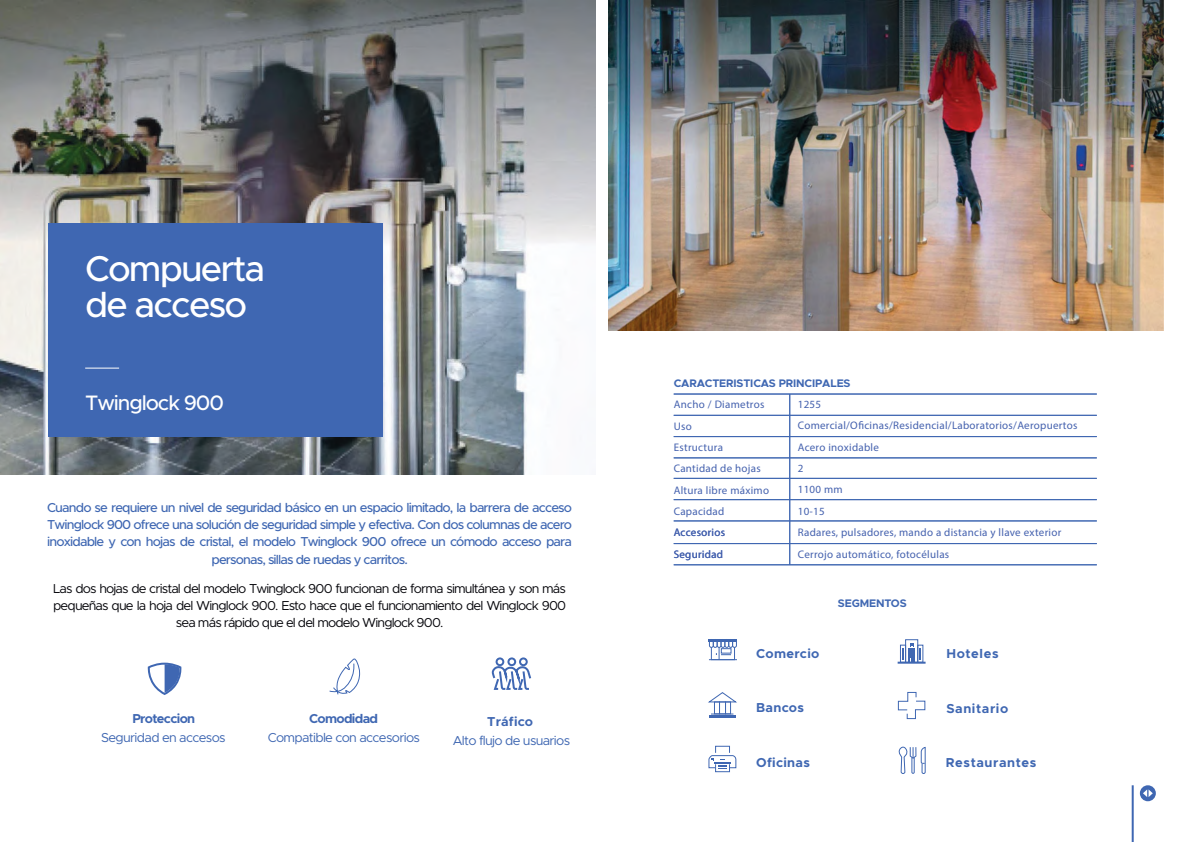
<style>
.page{position:relative;width:1191px;height:842px;background:#fff}
.page>*{position:absolute;margin:0;border:0;box-sizing:border-box;transform-origin:0 0}
.t1{font:500 36px/36px "Metropolis";letter-spacing:-.05em;color:#fff}
.t2{font:500 21px "Metropolis";letter-spacing:-.05em;color:#fff}
.t3{font:500 13px/17px "Metropolis";letter-spacing:-.065em;color:#3f67b2;text-align:center}
.t4{font:13px/17px "Metropolis";letter-spacing:-.065em;color:#05050a;text-align:center}
.t5{font:13px "Metropolis";letter-spacing:-.05em;color:#3f67b2}
.t6{font:700 13px "Metropolis";letter-spacing:.02em;color:#3f67b2}
.t7{font:700 13px "Metropolis";letter-spacing:.045em;color:#3f67b2}
.t8{font:700 13px "Metropolis";letter-spacing:-.05em;color:#3f67b2}
.t9{font:11px/21.3px "Myriad Pro";letter-spacing:.025em;color:#4461ae}
.t10{font:700 11px "Metropolis";letter-spacing:-.01em;color:#3f67b2}
</style>
<div class="page">
<svg style="left:329px;top:658px;width:32px;height:37px"></svg>
<svg style="left:147px;top:662px;width:35px;height:33px"></svg>
<hr style="left:673px;top:394px;width:423px;height:1px;background:#3f67b2">
<hr style="left:673px;top:415px;width:423px;height:1px;background:#3f67b2">
<hr style="left:673px;top:436px;width:423px;height:1px;background:#3f67b2">
<hr style="left:673px;top:457px;width:423px;height:1px;background:#3f67b2">
<hr style="left:673px;top:478px;width:423px;height:1px;background:#3f67b2">
<hr style="left:673px;top:499px;width:423px;height:1px;background:#3f67b2">
<hr style="left:673px;top:520px;width:423px;height:1px;background:#3f67b2">
<hr style="left:673px;top:543px;width:423px;height:1px;background:#3f67b2">
<hr style="left:673px;top:564px;width:423px;height:1px;background:#3f67b2">
<hr style="left:789px;top:394px;width:1px;height:171px;background:#3f67b2">
<svg style="left:1139px;top:785px;width:16px;height:16px"></svg>
<svg style="left:1143px;top:789px;width:9px;height:8px"></svg>
<img style="left:0;top:1px;width:595px;height:474px">
<div style="left:48px;top:223px;width:334px;height:214px;background:#3f67b2"></div>
<hr style="left:85px;top:368px;width:34px;height:1px;background:#fff">
<svg style="left:709px;top:639px;width:28px;height:22px"></svg>
<svg style="left:708px;top:692px;width:29px;height:11px"></svg>
<div style="left:714px;top:701px;width:6px;height:13px;border:1px solid #3f67b2"></div>
<div style="left:725px;top:701px;width:6px;height:13px;border:1px solid #3f67b2"></div>
<div style="left:719px;top:701px;width:7px;height:13px;border:1px solid #3f67b2"></div>
<svg style="left:711px;top:713px;width:22px;height:1px"></svg>
<hr style="left:709px;top:715px;width:27px;height:2px;background:#3f67b2">
<div style="left:715px;top:746px;width:15px;height:7px;border:1px solid #3f67b2"></div>
<div style="left:715px;top:764px;width:15px;height:8px;border:1px solid #3f67b2"></div>
<svg style="left:708px;top:755px;width:29px;height:14px"></svg>
<svg style="left:897px;top:691px;width:29px;height:28px"></svg>
<div style="left:905px;top:639px;width:13px;height:24px;border:1px solid #3f67b2"></div>
<div style="left:900px;top:645px;width:6px;height:18px;border:1px solid #3f67b2"></div>
<hr style="left:897px;top:662px;width:28px;height:2px;background:#3f67b2">
<svg style="left:902px;top:643px;width:18px;height:19px"></svg>
<div style="left:721px;top:648px;width:10px;height:6px;border:1px solid #3f67b2"></div>
<svg style="left:898px;top:746px;width:28px;height:28px"></svg>
<div style="left:495px;top:657px;width:9px;height:9px;border:2px solid #3f67b2;border-radius:50%"></div>
<div style="left:507px;top:657px;width:9px;height:9px;border:2px solid #3f67b2;border-radius:50%"></div>
<div style="left:519px;top:657px;width:9px;height:9px;border:2px solid #3f67b2;border-radius:50%"></div>
<svg style="left:491px;top:664px;width:41px;height:26px"></svg>
<hr style="left:1131px;top:785px;width:2px;height:57px;background:#3f67b2">
<img style="left:608px;top:0;width:556px;height:330px">
<h1 class="t1" style="left:85px;top:252px;width:182px">Compuerta de acceso</h1>
<h2 class="t2" style="left:85px;top:393px;width:140px">Twinglock 900</h2>
<p class="t3" style="left:47px;top:500px;width:526px">Cuando se requiere un nivel de seguridad básico en un espacio limitado, la barrera de acceso Twinglock 900 ofrece una solución de seguridad simple y efectiva. Con dos columnas de acero inoxidable y con hojas de cristal, el modelo Twinglock 900 ofrece un cómodo acceso para personas, sillas de ruedas y carritos.</p>
<p class="t4" style="left:53px;top:580px;width:514px">Las dos hojas de cristal del modelo Twinglock 900 funcionan de forma simultánea y son más pequeñas que la hoja del Winglock 900. Esto hace que el funcionamiento del Winglock 900 sea más rápido que el del modelo Winglock 900.</p>
<p class="t8" style="left:132px;top:713px;width:64px">Proteccion</p>
<p class="t5" style="left:101px;top:731px;width:126px">Seguridad en accesos</p>
<p class="t8" style="left:309px;top:713px;width:71px">Comodidad</p>
<p class="t5" style="left:268px;top:731px;width:154px">Compatible con accesorios</p>
<p class="t6" style="left:487px;top:716px;width:47px">Tráfico</p>
<p class="t5" style="left:453px;top:734px;width:119px">Alto flujo de usuarios</p>
<p class="t10" style="left:673px;top:378px;width:178px">CARACTERISTICAS PRINCIPALES</p>
<p class="t9" style="left:673px;top:395px;width:92px">Ancho / Diametros</p>
<p class="t9" style="left:673px;top:416px;width:51px">Uso<br>Estructura</p>
<p class="t9" style="left:673px;top:459px;width:89px">Cantidad de hojas</p>
<p class="t9" style="left:673px;top:501px;width:52px">Capacidad</p>
<p class="t9" style="left:673px;top:480px;width:97px">Altura libre máximo</p>
<p class="t9" style="left:673px;top:523px;width:53px">Accesorios<br>Seguridad</p>
<p class="t9" style="left:798px;top:395px;width:281px">1255<br>Comercial/Oficinas/Residencial/Laboratorios/Aeropuertos<br>Acero inoxidable<br>2<br>1100 mm<br>10-15<br>Radares, pulsadores, mando a distancia y llave exterior<br>Cerrojo automático, fotocélulas</p>
<p class="t10" style="left:838px;top:598px;width:70px">SEGMENTOS</p>
<p class="t6" style="left:756px;top:647px;width:65px">Comercio</p>
<p class="t7" style="left:946px;top:648px;width:54px">Hoteles</p>
<p class="t6" style="left:756px;top:701px;width:49px">Bancos</p>
<p class="t7" style="left:946px;top:703px;width:63px">Sanitario</p>
<p class="t6" style="left:756px;top:757px;width:55px">Oficinas</p>
<p class="t7" style="left:946px;top:757px;width:92px">Restaurantes</p>
</div>
